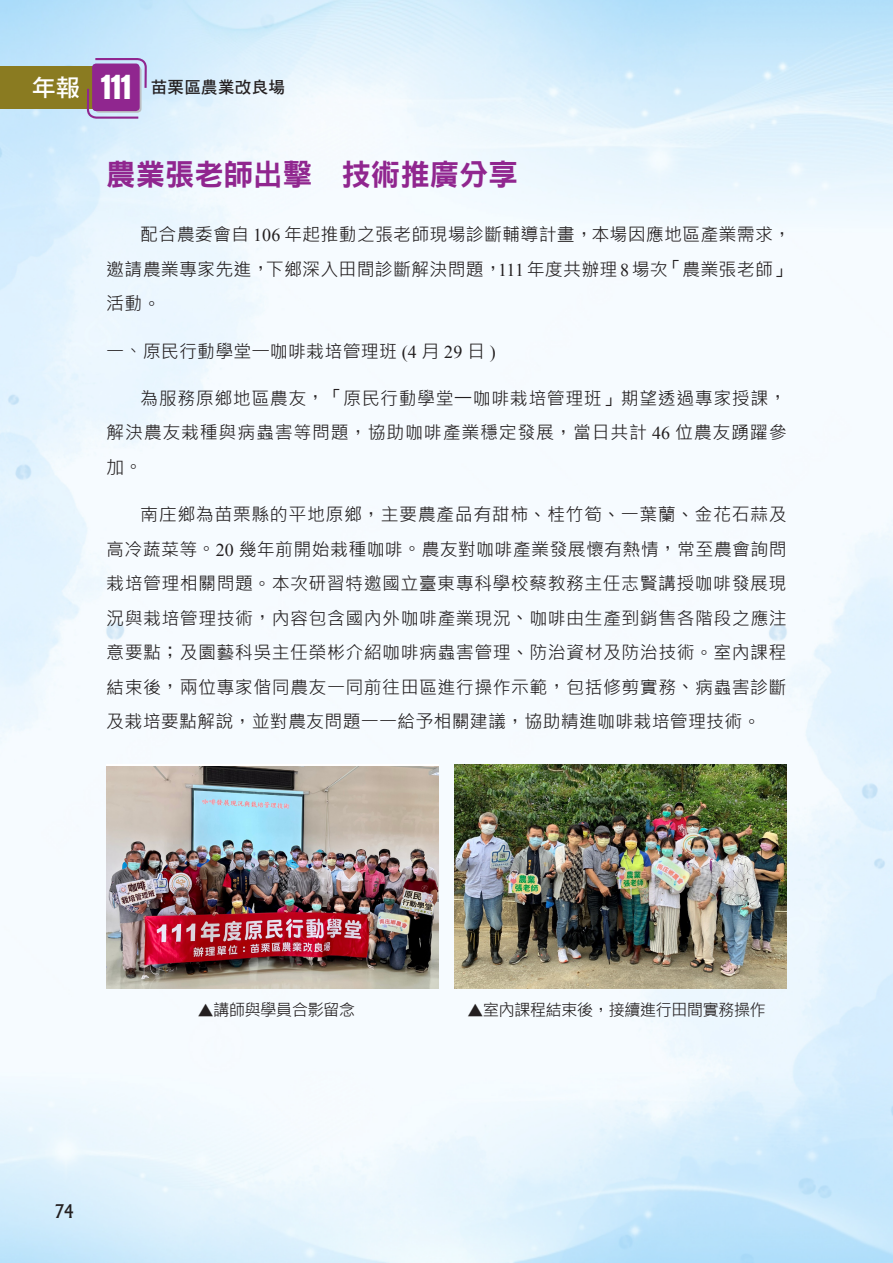
<style>
.page{position:relative;width:893px;height:1263px;background:#fff}
.page>*{position:absolute;margin:0;border:0;box-sizing:border-box;transform-origin:0 0}
.單元2-標題{font:30px "DF Hei Std W9";color:#90268f}
.基本內文{font:18px/34.5px "Microsoft Jheng Hei";letter-spacing:.01em;color:#231f20;text-align:justify}
.一_小標{font:18px "Microsoft Jheng Hei";letter-spacing:.01em;color:#231f20}
.t1{font:500 18px "Albertus";color:#231f20;scale:.9 1}
.圖解說明{font:16.5px "Microsoft Jheng Hei";letter-spacing:-.05em;color:#231f20}
.t2{font:16.5px "DF Hei Std W7";letter-spacing:.02em;color:#231f20}
.s1{font-size:24px;color:#fff}
.s2{font-family:"Aurora BT";font-weight:700;font-stretch:condensed;font-size:36px;color:#fff}
.s3{font-family:"Times New Roman"}
.s4{font-family:"DF Hei Std W5"}
.s5{font-family:"DF Hei Std W3"}
</style>
<div class="page">
<img style="left:0;top:0;width:893px;height:1263px">
<div style="left:0;top:66px;width:99px;height:42px;background:#8a7b21"></div>
<svg style="left:86px;top:57px;width:62px;height:63px;background:#a061a5"></svg>
<img style="left:106px;top:766px;width:333px;height:222px">
<img style="left:454px;top:765px;width:333px;height:223px">
<p class="t2" style="left:32px;top:78px;width:255px"><span class="s1">年報</span> <span class="s2">111</span> 苗栗區農業改良場</p>
<p class="單元2-標題" style="left:106px;top:158px;width:413px">農業張老師出擊　技術推廣分享</p>
<p class="基本內文" style="left:106px;top:217px;width:686px;text-indent:34px">配合農委會自 <span class="s3">106</span> 年起推動之張老師現場診斷輔導計畫<span class="s4">，</span>本場因應地區產業需求<span class="s4">，</span>邀請農業專家先進<span class="s4">，</span>下鄉深入田間診斷解決問題<span class="s4">，</span><span class="s3">111</span>年度共辦理<span class="s3">8</span>場次<span class="s4">「</span>農業張老師<span class="s4">」</span>活動<span class="s4">。</span></p>
<p class="一_小標" style="left:106px;top:340px;width:391px">一<span class="s5">、</span>原民行動學堂<span class="s5">—</span>咖啡栽培管理班 <span class="s3">(4</span> 月 <span class="s3">29</span> 日 <span class="s3">)</span></p>
<p class="基本內文" style="left:106px;top:381px;width:682px;text-indent:34px">為服務原鄉地區農友<span class="s4">，「</span>原民行動學堂<span class="s4">—</span>咖啡栽培管理班<span class="s4">」</span>期望透過專家授課<span class="s4">，</span>解決農友栽種與病蟲害等問題<span class="s4">，</span>協助咖啡產業穩定發展<span class="s4">，</span>當日共計 <span class="s3">46</span> 位農友踴躍參加<span class="s4">。</span></p>
<p class="基本內文" style="left:106px;top:497px;width:682px;text-indent:34px">南庄鄉為苗栗縣的平地原鄉<span class="s4">，</span>主要農產品有甜柿<span class="s4">、</span>桂竹筍<span class="s4">、</span>一葉蘭<span class="s4">、</span>金花石蒜及高冷蔬菜等<span class="s4">。</span><span class="s3">20</span> 幾年前開始栽種咖啡<span class="s4">。</span>農友對咖啡產業發展懷有熱情<span class="s4">，</span>常至農會詢問栽培管理相關問題<span class="s4">。</span>本次研習特邀國立臺東專科學校蔡教務主任志賢講授咖啡發展現況與栽培管理技術<span class="s4">，</span>內容包含國內外咖啡產業現況<span class="s4">、</span>咖啡由生產到銷售各階段之應注意要點<span class="s4">；</span>及園藝科吳主任榮彬介紹咖啡病蟲害管理<span class="s4">、</span>防治資材及防治技術<span class="s4">。</span>室內課程結束後<span class="s4">，</span>兩位專家偕同農友一同前往田區進行操作示範<span class="s4">，</span>包括修剪實務<span class="s4">、</span>病蟲害診斷及栽培要點解說<span class="s4">，</span>並對農友問題一一給予相關建議<span class="s4">，</span>協助精進咖啡栽培管理技術<span class="s4">。</span></p>
<p class="t1" style="left:54px;top:1200px;width:23px">74</p>
<p class="圖解說明" style="left:198px;top:1000px;width:159px"><span class="s4">▲</span>講師與學員合影留念</p>
<p class="圖解說明" style="left:467px;top:1000px;width:300px"><span class="s4">▲</span>室內課程結束後<span class="s4">，</span>接續進行田間實務操作</p>
</div>
